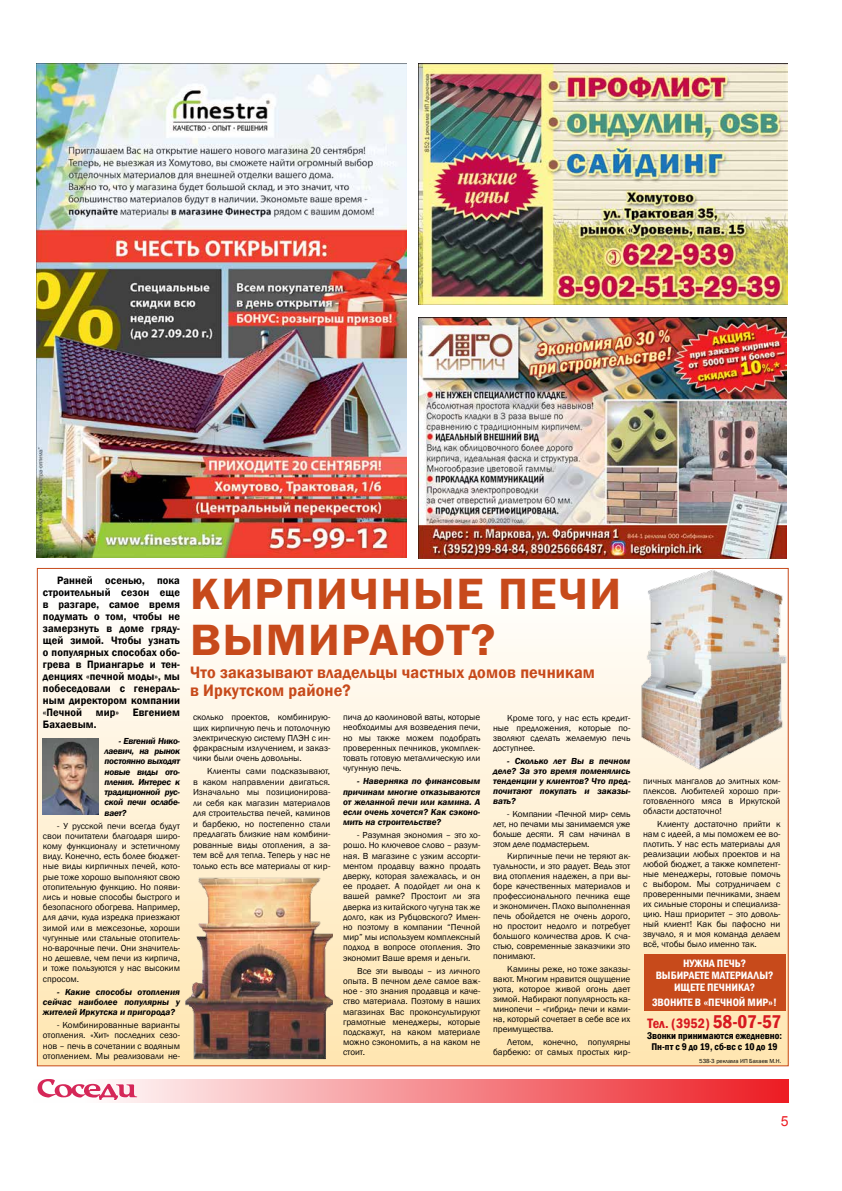
<style>
.page{position:relative;width:842px;height:1191px;background:#fff}
.page>*{position:absolute;margin:0;border:0;box-sizing:border-box;transform-origin:0 0}
.t1{font:600 45px "Franklin Gothic";letter-spacing:.03em;color:#c74a1b;scale:1.06 1}
.t2{font:600 17px/18px "Franklin Gothic";letter-spacing:.01em;color:#c74a1b;scale:.95 1}
.t3{font:600 condensed 14px "Franklin Gothic";color:#d71920}
.t4{font:14px "Arial";color:#ed1d24}
.t5{font:600 11px/12px "Franklin Gothic";letter-spacing:.01em;color:#000;text-align:justify;scale:.95 1}
.t6{font:600 condensed 11px "Franklin Gothic";color:#fff}
.t7{font:600 condensed 10px/11px "Franklin Gothic";color:#000;text-align:center}
.t8{font:9px/10.2px "Franklin Gothic";color:#000;text-align:justify}
.t9{font:italic 600 9px/10.2px "Franklin Gothic";color:#000;text-align:justify}
.t10{font:6px "Franklin Gothic";color:#000}
.s1{font-size:19px}
</style>
<div class="page">
<div style="left:33px;top:1078px;width:755px;height:24px;background:linear-gradient(to right,#fff,#ed1d24)"></div>
<svg style="left:37px;top:1078px;width:101px;height:22px"></svg>
<div style="left:37px;top:568px;width:751px;height:497px;background:linear-gradient(to bottom,#fff,#ffe5b0)"></div>
<div style="left:644px;top:954px;width:141px;height:57px;background:#c74a1b"></div>
<img style="left:42px;top:738px;width:57px;height:76px">
<img style="left:636px;top:568px;width:151px;height:203px">
<img style="left:186px;top:877px;width:146px;height:190px">
<img style="left:419px;top:64px;width:368px;height:241px">
<img style="left:418px;top:317px;width:369px;height:241px">
<img style="left:37px;top:64px;width:369px;height:493px">
<p class="t5" style="left:43px;top:574px;width:146px;text-indent:14px">Ранней осенью, пока строительный сезон еще в разгаре, самое время подумать о том, чтобы не замерзнуть в доме гряду&shy;щей зимой. Чтобы узнать о популярных способах обо&shy;грева в Приангарье и тен&shy;денциях «печной моды», мы побеседовали с генераль&shy;ным директором компании «Печной мир» Евгением Бахаевым.</p>
<p class="t9" style="left:105px;top:736px;width:77px;text-indent:14px">- Евгений Нико&shy;лаевич, на рынок постоянно выходят новые виды ото&shy;пления. Интерес к традиционной рус&shy;ской печи ослабе&shy;вает?</p>
<p class="t8" style="left:43px;top:820px;width:139px;text-indent:14px">- У русской печи всегда будут свои почитатели благодаря широ&shy;кому функционалу и эстетичному виду. Конечно, есть более бюджет&shy;ные виды кирпичных печей, кото&shy;рые тоже хорошо выполняют свою отопительную функцию. Но появи&shy;лись и новые способы быстрого и безопасного обогрева. Например, для дачи, куда изредка приезжают зимой или в межсезонье, хороши чугунные или стальные отопитель&shy;но-варочные печи. Они значитель&shy;но дешевле, чем печи из кирпича, и тоже пользуются у нас высоким спросом.</p>
<p class="t9" style="left:43px;top:986px;width:139px;text-indent:14px">- Какие способы отопления сейчас наиболее популярны у жителей Иркутска и пригорода?</p>
<p class="t8" style="left:43px;top:1020px;width:138px;text-indent:14px">- Комбинированные варианты отопления. «Хит» последних сезо&shy;нов – печь в сочетании с водяным отоплением. Мы реализовали не-</p>
<h1 class="t1" style="left:190px;top:566px;width:318px">Кирпичные печ</h1>
<h1 class="t1" style="left:589px;top:566px;width:31px">и</h1>
<h1 class="t1" style="left:190px;top:612px;width:290px">вымирают?</h1>
<h2 class="t2" style="left:190px;top:664px;width:428px">Что заказывают владельцы частных домов печникам в Иркутском районе?</h2>
<p class="t8" style="left:193px;top:712px;width:139px">сколько проектов, комбинирую&shy;щих кирпичную печь и потолочную электрическую систему ПЛЭН с ин&shy;фракрасным излучением, и заказ&shy;чики были очень довольны.</p>
<p class="t8" style="left:193px;top:766px;width:139px;line-height:10.5px;text-indent:14px">Клиенты сами подсказывают, в каком направлении двигаться.<br>Изначально мы позиционирова&shy;ли себя как магазин материалов для строительства печей, каминов и барбекю, но постепенно стали предлагать близкие нам комбини&shy;рованные виды отопления, а за&shy;тем всё для тепла. Теперь у нас не только есть все материалы от кир-</p>
<p class="t8" style="left:343px;top:712px;width:139px">пича до каолиновой ваты, которые необходимы для возведения печи, но мы также можем подобрать проверенных печников, укомплек&shy;товать готовую металлическую или чугунную печь.</p>
<p class="t9" style="left:343px;top:776px;width:139px;text-indent:14px">- Наверняка по финансовым причинам многие отказываются от желанной печи или камина. А если очень хочется? Как сэконо&shy;мить на строительстве?</p>
<p class="t8" style="left:343px;top:830px;width:139px;text-indent:14px">- Разумная экономия – это хо&shy;рошо. Но ключевое слово – разум&shy;ная. В магазине с узким ассорти&shy;ментом продавцу важно продать дверку, которая залежалась, и он ее продает. А подойдет ли она к вашей рамке? Простоит ли эта дверка из китайского чугуна так же долго, как из Рубцовского? Имен&shy;но поэтому в компании “Печной мир” мы используем комплексный подход в вопросе отопления. Это экономит Ваше время и деньги.</p>
<p class="t8" style="left:343px;top:965px;width:139px;text-indent:14px">Все эти выводы – из личного опыта. В печном деле самое важ&shy;ное - это знания продавца и каче&shy;ство материала. Поэтому в наших магазинах Вас проконсультируют грамотные менеджеры, которые подскажут, на каком материале можно сэкономить, а на каком не стоит.</p>
<p class="t8" style="left:493px;top:713px;width:139px;text-indent:14px">Кроме того, у нас есть кредит&shy;ные предложения, которые по&shy;зволяют сделать желаемую печь доступнее.</p>
<p class="t9" style="left:493px;top:755px;width:139px;text-indent:14px">- Сколько лет Вы в печном деле? За это время поменялись тенденции у клиентов? Что пред&shy;почитают покупать и заказы&shy;вать?</p>
<p class="t8" style="left:493px;top:808px;width:139px;text-indent:14px">- Компании «Печной мир» семь лет, но печами мы занимаемся уже больше десяти. Я сам начинал в этом деле подмастерьем.</p>
<p class="t8" style="left:493px;top:851px;width:139px;text-indent:14px">Кирпичные печи не теряют ак&shy;туальности, и это радует. Ведь этот вид отопления надежен, а при вы&shy;боре качественных материалов и профессионального печника еще и экономичен. Плохо выполненная печь обойдется не очень дорого, но простоит недолго и потребует большого количества дров. К сча&shy;стью, современные заказчики это понимают.</p>
<p class="t8" style="left:493px;top:964px;width:139px;text-indent:14px">Камины реже, но тоже заказы&shy;вают. Многим нравится ощущение уюта, которое живой огонь дает зимой. Набирают популярность ка&shy;минопечи – «гибрид» печи и ками&shy;на, который сочетает в себе все их преимущества.</p>
<p class="t8" style="left:493px;top:1037px;width:139px;text-align:right">Летом, конечно, популярны барбекю: от самых простых кир-</p>
<p class="t8" style="left:643px;top:776px;width:139px">пичных мангалов до элитных ком&shy;плексов. Любителей хорошо при&shy;готовленного мяса в Иркутской области достаточно!</p>
<p class="t8" style="left:643px;top:819px;width:139px;text-indent:14px">Клиенту достаточно прийти к нам с идеей, а мы поможем ее во&shy;плотить. У нас есть материалы для реализации любых проектов и на любой бюджет, а также компетент&shy;ные менеджеры, готовые помочь с выбором. Мы сотрудничаем с проверенными печниками, знаем их сильные стороны и специализа&shy;цию. Наш приоритет – это доволь&shy;ный клиент! Как бы пафосно ни звучало, я и моя команда делаем всё, чтобы было именно так.</p>
<p class="t6" style="left:683px;top:955px;width:64px">Нужна печь?</p>
<p class="t6" style="left:656px;top:967px;width:22px">Выбира</p>
<p class="t6" style="left:694px;top:967px;width:48px">ете материал</p>
<p class="t6" style="left:759px;top:967px;width:16px">ы?</p>
<p class="t6" style="left:674px;top:979px;width:52px">Ищете печника</p>
<p class="t6" style="left:750px;top:979px;width:7px">?</p>
<p class="t6" style="left:652px;top:995px;width:13px">Звонит</p>
<p class="t6" style="left:687px;top:995px;width:68px">е в «Печной мир</p>
<p class="t6" style="left:768px;top:995px;width:10px">»!</p>
<h3 class="t3" style="left:648px;top:1013px;width:135px">Тел. (3952) <span class="s1">58-07-57</span></h3>
<p class="t7" style="left:647px;top:1029px;width:136px">Звонки принимаются ежедневно:<br>Пн-пт с 9 до 19, сб-вс с 10 до 19</p>
<p class="t10" style="left:699px;top:1057px;width:83px">538-3 реклама ИП Бахаев М.Н.</p>
<h3 class="t4" style="left:781px;top:1112px;width:9px">5</h3>
</div>
